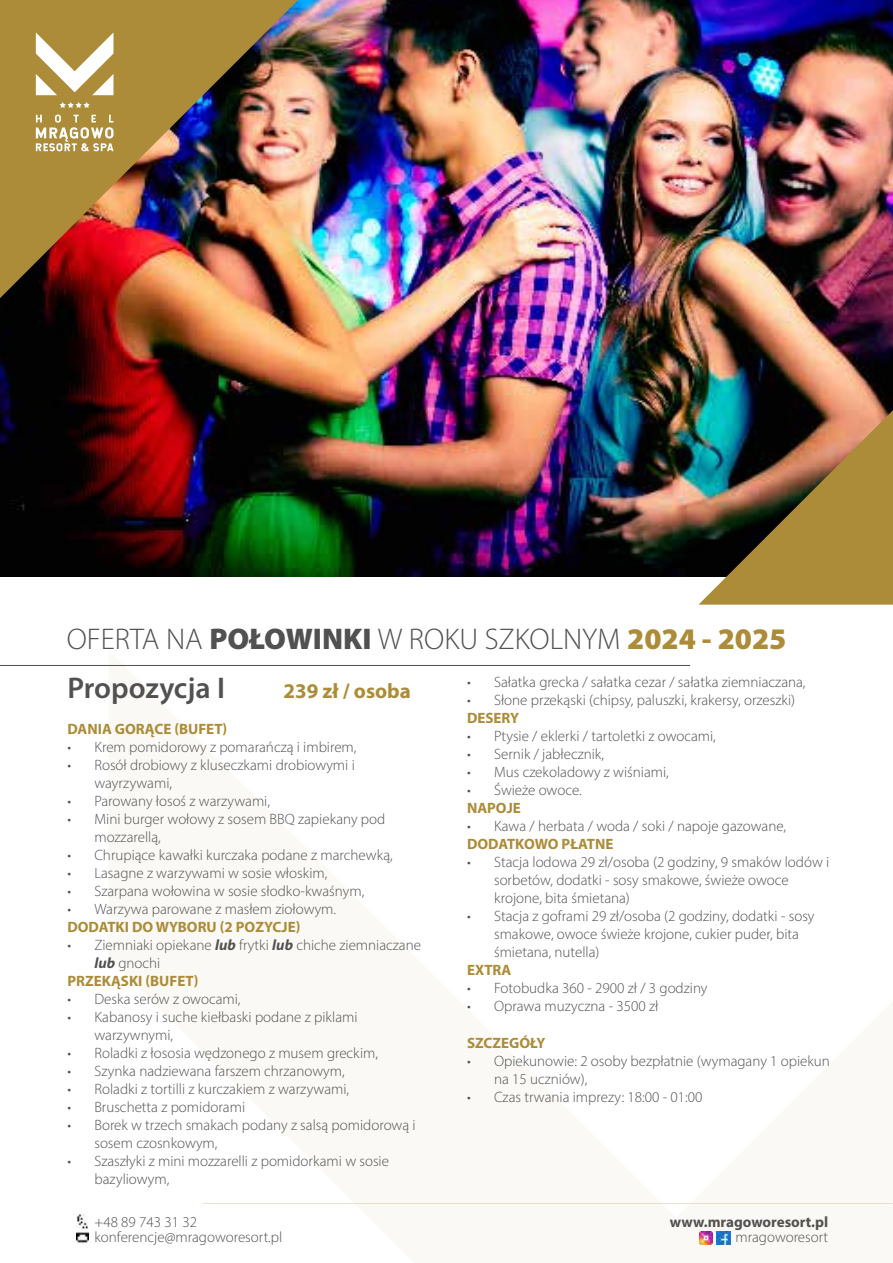
<style>
.page{position:relative;width:893px;height:1263px;background:#fff}
.page>*{position:absolute;margin:0;border:0;box-sizing:border-box;transform-origin:0 0}
.t1{font:300 30px "Myriad Pro";color:#515151}
.t2{font:600 30px "Myriad Pro";color:#515151}
.t3{font:700 21px "Myriad Pro";color:#ac8c38}
.t4{font:300 15px/18px "Myriad Pro";color:#515151}
.t5{font:700 15px "Myriad Pro";color:#ac8c38}
.t6{font:700 15px "Myriad Pro";color:#515151}
.s1{font-weight:900}
.s2{font-weight:900;color:#ac8c38}
.s3{font-weight:700;font-style:italic}
</style>
<div class="page">
<img style="left:0;top:0;width:893px;height:577px">
<img style="left:0;top:0;width:298px;height:298px">
<svg style="left:699px;top:410px;width:194px;height:195px;background:#7d6f40"></svg>
<svg style="left:36px;top:32px;width:77px;height:63px"></svg>
<svg style="left:60px;top:102px;width:30px;height:6px"></svg>
<svg style="left:36px;top:115px;width:78px;height:36px"></svg>
<hr style="left:0;top:665px;width:690px;height:1px;background:#515151">
<svg style="left:77px;top:1231px;width:11px;height:12px"></svg>
<img style="left:76px;top:1213px;width:12px;height:16px">
<img style="left:699px;top:1231px;width:14px;height:14px">
<img style="left:716px;top:1231px;width:14px;height:14px">
<h1 class="t1" style="left:67px;top:621px;width:721px">OFERTA NA <span class="s1">POŁOWINKI</span> W ROKU SZKOLNYM <span class="s2">2024 - 2025</span></h1>
<h1 class="t2" style="left:67px;top:669px;width:159px">Propozycja I</h1>
<h2 class="t3" style="left:283px;top:677px;width:129px">239 zł / osoba</h2>
<p class="t5" style="left:67px;top:719px;width:161px">DANIA GORĄCE (BUFET)</p>
<p class="t4" style="left:67px;top:738px;width:291px">• Krem pomidorowy z pomarańczą i imbirem,</p>
<p class="t4" style="left:94px;top:756px;width:262px;text-indent:-27px">• Rosół drobiowy z kluseczkami drobiowymi i wayrzywami,</p>
<p class="t4" style="left:67px;top:792px;width:204px">• Parowany łosoś z warzywami,</p>
<p class="t4" style="left:94px;top:810px;width:292px;text-indent:-27px">• Mini burger wołowy z sosem BBQ zapiekany pod mozzarellą,</p>
<p class="t4" style="left:67px;top:846px;width:327px">• Chrupiące kawałki kurczaka podane z marchewką,</p>
<p class="t4" style="left:67px;top:864px;width:262px">• Lasagne z warzywami w sosie włoskim,</p>
<p class="t4" style="left:67px;top:882px;width:298px">• Szarpana wołowina w sosie słodko-kwaśnym,</p>
<p class="t4" style="left:67px;top:900px;width:270px">• Warzywa parowane z masłem ziołowym.</p>
<p class="t5" style="left:67px;top:917px;width:234px">DODATKI DO WYBORU (2 POZYCJE)</p>
<p class="t4" style="left:67px;top:936px;width:355px">• Ziemniaki opiekane <span class="s3">lub</span> frytki <span class="s3">lub</span> chiche ziemniaczane</p>
<p class="t4" style="left:94px;top:954px;width:67px"><span class="s3">lub</span> gnochi</p>
<p class="t5" style="left:67px;top:971px;width:133px">PRZEKĄSKI (BUFET)</p>
<p class="t4" style="left:67px;top:990px;width:175px">• Deska serów z owocami,</p>
<p class="t4" style="left:94px;top:1008px;width:265px;text-indent:-27px">• Kabanosy i suche kiełbaski podane z piklami warzywnymi,</p>
<p class="t4" style="left:67px;top:1044px;width:312px">• Roladki z łososia wędzonego z musem greckim,</p>
<p class="t4" style="left:67px;top:1062px;width:279px">• Szynka nadziewana farszem chrzanowym,</p>
<p class="t4" style="left:67px;top:1080px;width:283px">• Roladki z tortilli z kurczakiem z warzywami,</p>
<p class="t4" style="left:67px;top:1098px;width:179px">• Bruschetta z pomidorami</p>
<p class="t4" style="left:94px;top:1116px;width:323px;text-indent:-27px">• Borek w trzech smakach podany z salsą pomidorową i sosem czosnkowym,</p>
<p class="t4" style="left:94px;top:1152px;width:296px;text-indent:-27px">• Szaszłyki z mini mozzarelli z pomidorkami w sosie bazyliowym,</p>
<p class="t4" style="left:467px;top:673px;width:340px">• Sałatka grecka / sałatka cezar / sałatka ziemniaczana,</p>
<p class="t4" style="left:467px;top:691px;width:330px">• Słone przekąski (chipsy, paluszki, krakersy, orzeszki)</p>
<p class="t5" style="left:467px;top:709px;width:54px">DESERY</p>
<p class="t4" style="left:467px;top:727px;width:250px">• Ptysie / eklerki / tartoletki z owocami,</p>
<p class="t4" style="left:467px;top:745px;width:139px">• Sernik / jabłecznik,</p>
<p class="t4" style="left:467px;top:763px;width:203px">• Mus czekoladowy z wiśniami,</p>
<p class="t4" style="left:467px;top:781px;width:116px">• Świeże owoce.</p>
<p class="t5" style="left:467px;top:799px;width:55px">NAPOJE</p>
<p class="t4" style="left:467px;top:817px;width:321px">• Kawa / herbata / woda / soki / napoje gazowane,</p>
<p class="t5" style="left:467px;top:835px;width:148px">DODATKOWO PŁATNE</p>
<p class="t4" style="left:494px;top:853px;width:337px;text-indent:-27px">• Stacja lodowa 29 zł/osoba (2 godziny, 9 smaków lodów i sorbetów, dodatki - sosy smakowe, świeże owoce krojone, bita śmietana)</p>
<p class="t4" style="left:494px;top:907px;width:322px;text-indent:-27px">• Stacja z goframi 29 zł/osoba (2 godziny, dodatki - sosy smakowe, owoce świeże krojone, cukier puder, bita śmietana, nutella)</p>
<p class="t5" style="left:467px;top:961px;width:46px">EXTRA</p>
<p class="t4" style="left:467px;top:979px;width:242px">• Fotobudka 360 - 2900 zł / 3 godziny</p>
<p class="t4" style="left:467px;top:997px;width:193px">• Oprawa muzyczna - 3500 zł</p>
<p class="t5" style="left:467px;top:1033px;width:80px">SZCZEGÓŁY</p>
<p class="t4" style="left:494px;top:1051px;width:337px;text-indent:-27px">• Opiekunowie: 2 osoby bezpłatnie (wymagany 1 opiekun na 15 uczniów),</p>
<p class="t4" style="left:467px;top:1087px;width:237px">• Czas trwania imprezy: 18:00 - 01:00</p>
<p class="t4" style="left:94px;top:1214px;width:189px;line-height:15px">+48 89 743 31 32 konferencje@mragoworesort.pl</p>
<p class="t6" style="left:670px;top:1212px;width:160px">www.mragoworesort.pl</p>
<p class="t4" style="left:735px;top:1227px;width:94px">mragoworesort</p>
</div>
